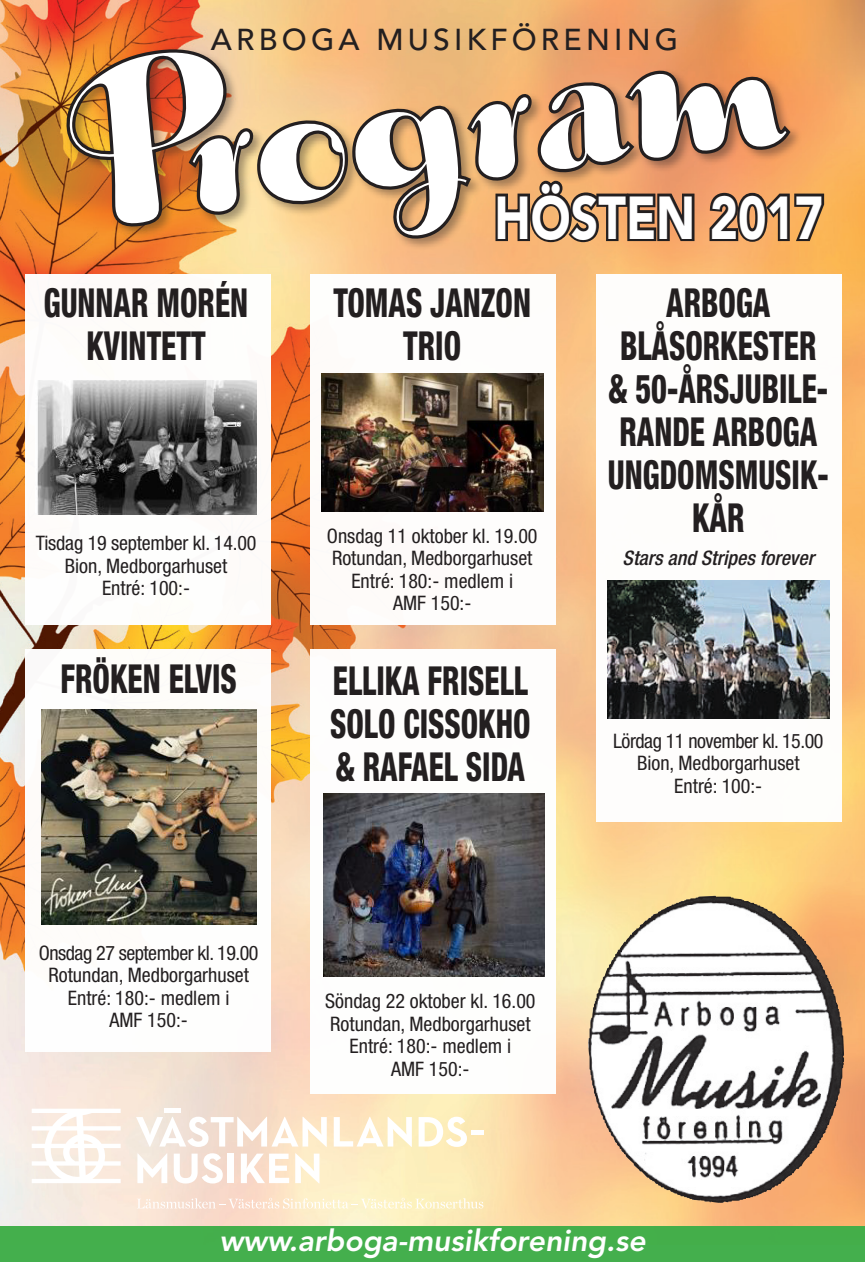
<style>
.page{position:relative;width:865px;height:1262px;background:#fff}
.page>*{position:absolute;margin:0;border:0;box-sizing:border-box;transform-origin:0 0}
.t1{font:233px "Musica ITC";color:#fff}
.t2{font:900 60px "Avenir LT Std";color:#fff;scale:.8 1}
.t3{font:800 condensed 40px/43px "Helvetica Neue LT Std";color:#231f20;text-align:center;scale:.76 1}
.t4{font:italic 800 30px "Avenir LT Std";color:#fff}
.t5{font:500 30px "Avenir LT Std";letter-spacing:.14em;color:#231f20}
.t6{font:condensed 20px/22.5px "Helvetica Neue LT Std";color:#231f20;text-align:center}
.t7{font:italic 500 condensed 20px "Helvetica Neue LT Std";color:#231f20}
</style>
<div class="page">
<img style="left:0;top:0;width:865px;height:1226px">
<div style="left:0;top:1226px;width:865px;height:35px;background:#40ae49"></div>
<img style="left:587px;top:896px;width:212px;height:307px">
<svg style="left:174px;top:1153px;width:49px;height:30px"></svg>
<div style="left:228px;top:1153px;width:6px;height:30px;background:#fff"></div>
<svg style="left:241px;top:1153px;width:48px;height:30px"></svg>
<svg style="left:295px;top:1153px;width:24px;height:30px"></svg>
<svg style="left:334px;top:1116px;width:78px;height:30px"></svg>
<svg style="left:418px;top:1116px;width:49px;height:30px"></svg>
<hr style="left:165px;top:1108px;width:16px;height:4px;background:#fff">
<svg style="left:136px;top:1116px;width:191px;height:30px"></svg>
<svg style="left:137px;top:1153px;width:30px;height:30px"></svg>
<hr style="left:471px;top:1130px;width:13px;height:4px;background:#fff">
<svg style="left:32px;top:1108px;width:89px;height:75px"></svg>
<svg style="left:137px;top:1197px;width:346px;height:11px;background:#fbecd1"></svg>
<img style="left:63px;top:15px;width:763px;height:294px">
<div style="left:25px;top:275px;width:245px;height:350px;background:#fff"></div>
<div style="left:25px;top:649px;width:246px;height:402px;background:#fff"></div>
<div style="left:309px;top:275px;width:246px;height:350px;background:#fff"></div>
<div style="left:310px;top:649px;width:246px;height:444px;background:#fff"></div>
<img style="left:37px;top:380px;width:220px;height:135px">
<img style="left:41px;top:709px;width:215px;height:216px">
<img style="left:321px;top:373px;width:222px;height:138px">
<img style="left:323px;top:793px;width:221px;height:183px">
<div style="left:595px;top:275px;width:246px;height:546px;background:#fff"></div>
<img style="left:607px;top:580px;width:222px;height:138px">
<h3 class="t5" style="left:211px;top:22px;width:468px">ARBOGA MUSIKFÖRENING</h3>
<h1 class="t1" style="left:51px;top:22px;width:721px;rotate:-7deg">Program</h1>
<h2 class="t2" style="left:494px;top:181px;width:412px">HÖSTEN 2017</h2>
<h3 class="t3" style="left:44px;top:280px;width:270px">GUNNAR MORÉN<br>KVINTETT</h3>
<p class="t6" style="left:36px;top:531px;width:222px">Tisdag 19 september kl. 14.00<br>Bion, Medborgarhuset<br>Entré: 100:-</p>
<h3 class="t3" style="left:61px;top:656px;width:233px">FRÖKEN ELVIS</h3>
<p class="t6" style="left:39px;top:941px;width:221px">Onsdag 27 september kl. 19.00<br>Rotundan, Medborgarhuset<br>Entré: 180:- medlem i<br>AMF 150:-</p>
<h3 class="t3" style="left:333px;top:280px;width:261px">TOMAS JANZON<br>TRIO</h3>
<p class="t6" style="left:327px;top:524px;width:212px">Onsdag 11 oktober kl. 19.00<br>Rotundan, Medborgarhuset<br>Entré: 180:- medlem i<br>AMF 150:-</p>
<h3 class="t3" style="left:330px;top:658px;width:265px;text-align:justify">ELLIKA FRISELL SOLO CISSOKHO &amp; RAFAEL SIDA</h3>
<p class="t6" style="left:325px;top:989px;width:212px">Söndag 22 oktober kl. 16.00<br>Rotundan, Medborgarhuset<br>Entré: 180:- medlem i<br>AMF 150:-</p>
<h3 class="t3" style="left:608px;top:280px;width:292px">ARBOGA<br>BLÅSORKESTER &amp; 50-ÅRSJUBILE-<br>RANDE ARBOGA<br>UNGDOMSMUSIK-<br>KÅR</h3>
<p class="t7" style="left:622px;top:545px;width:193px">Stars and Stripes forever</p>
<p class="t6" style="left:613px;top:729px;width:212px">Lördag 11 november kl. 15.00<br>Bion, Medborgarhuset<br>Entré: 100:-</p>
<h3 class="t4" style="left:219px;top:1222px;width:428px">www.arboga-musikforening.se</h3>
</div>
